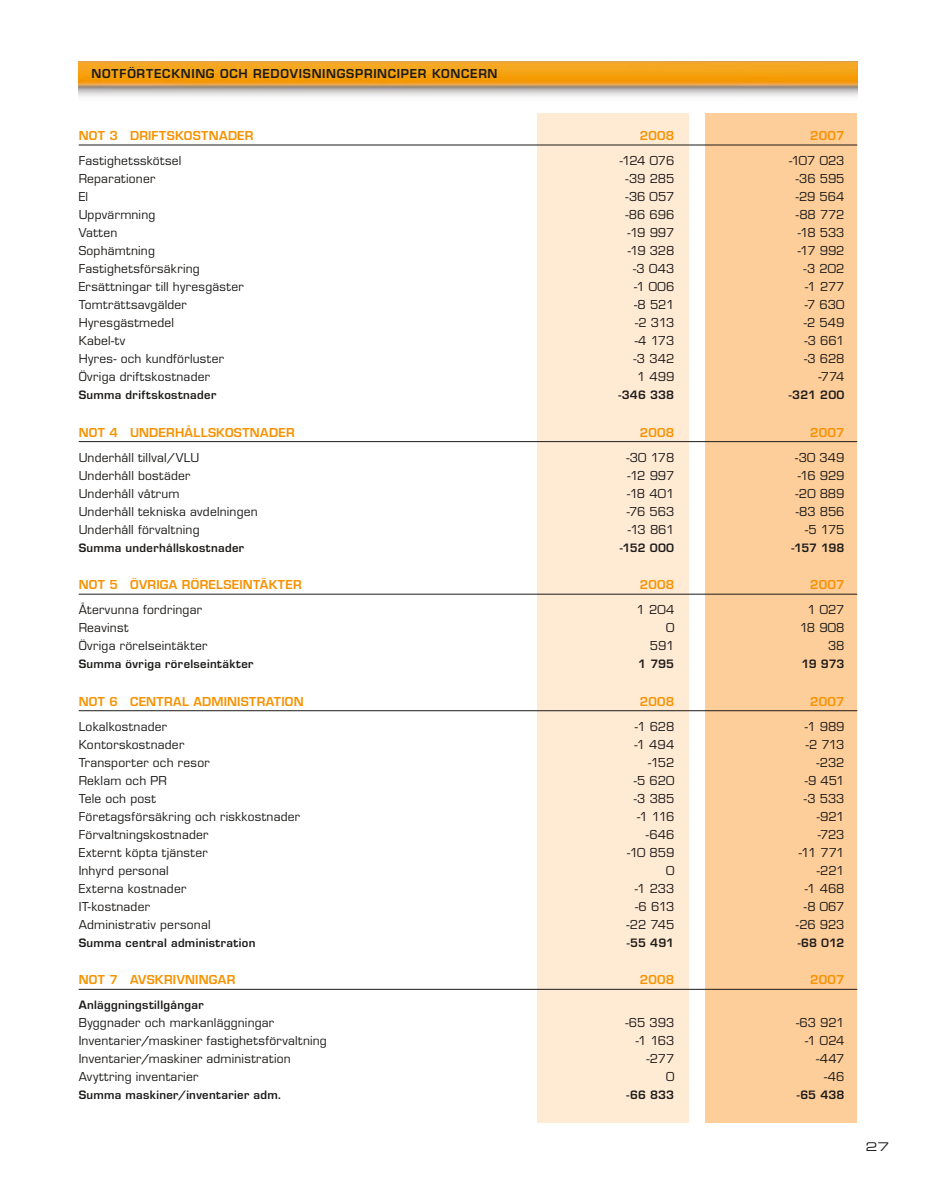
<style>
.page{position:relative;width:936px;height:1191px;background:#fff}
.page>*{position:absolute;margin:0;border:0;box-sizing:border-box;transform-origin:0 0}
.t1{font:12px "Eurostile";letter-spacing:.015em;color:#1d1b19}
.t2{font:600 12px "Eurostile";letter-spacing:.025em;color:#f79200}
.t3{font:600 12px "Eurostile";letter-spacing:.06em;color:#1d1b19}
.t4{font:12px "Eurostile";letter-spacing:.04em;color:#1d1b19}
.t5{font:12px "Eurostile";letter-spacing:.035em;color:#1d1b19}
.t6{font:12px "Eurostile Extended Two";color:#1d1b19}
.t7{font:600 11.25px "Eurostile";letter-spacing:.025em;color:#1d1b19}
</style>
<div class="page">
<div style="left:705px;top:114px;width:152px;height:1009px;background:#fdcd9a"></div>
<div style="left:537px;top:114px;width:152px;height:1009px;background:#ffead4"></div>
<hr style="left:79px;top:145px;width:778px;height:1px;background:#1d1b19">
<hr style="left:79px;top:441px;width:778px;height:1px;background:#1d1b19">
<hr style="left:79px;top:594px;width:778px;height:1px;background:#1d1b19">
<hr style="left:79px;top:710px;width:778px;height:1px;background:#1d1b19">
<hr style="left:79px;top:989px;width:778px;height:1px;background:#1d1b19">
<img style="left:79px;top:61px;width:778px;height:36px">
<p class="t3" style="left:91px;top:66px;width:99px">NOTFÖRTECKNING</p>
<p class="t3" style="left:220px;top:66px;width:43px">OCH REDOVISNINGS</p>
<p class="t3" style="left:355px;top:66px;width:18px">PRIN</p>
<p class="t3" style="left:388px;top:66px;width:92px">CIPER KONCERN</p>
<p class="t2" style="left:79px;top:128px;width:49px">NO T 3 DRI</p>
<p class="t2" style="left:152px;top:128px;width:83px">FTSKOSTNADER</p>
<p class="t2" style="left:639px;top:128px;width:36px">2008</p>
<p class="t2" style="left:810px;top:128px;width:36px">2007</p>
<p class="t1" style="left:79px;top:153px;width:104px">Fastighetsskötsel</p>
<p class="t1" style="left:619px;top:153px;width:56px">-124 076</p>
<p class="t1" style="left:789px;top:153px;width:57px">-107 023</p>
<p class="t1" style="left:79px;top:171px;width:78px">Reparationer</p>
<p class="t1" style="left:625px;top:171px;width:50px">-39 285</p>
<p class="t1" style="left:795px;top:171px;width:50px">-36 595</p>
<p class="t1" style="left:79px;top:189px;width:11px">El</p>
<p class="t1" style="left:625px;top:189px;width:50px">-36 057</p>
<p class="t1" style="left:795px;top:189px;width:50px">-29 564</p>
<p class="t1" style="left:79px;top:207px;width:78px">Uppvärmning</p>
<p class="t1" style="left:625px;top:207px;width:50px">-86 696</p>
<p class="t1" style="left:795px;top:207px;width:50px">-88 772</p>
<p class="t1" style="left:79px;top:225px;width:40px">Vatten</p>
<p class="t1" style="left:627px;top:225px;width:48px">-19 997</p>
<p class="t1" style="left:797px;top:225px;width:48px">-18 533</p>
<p class="t1" style="left:79px;top:243px;width:78px">Sophämtning</p>
<p class="t1" style="left:627px;top:243px;width:48px">-19 328</p>
<p class="t1" style="left:797px;top:243px;width:48px">-17 992</p>
<p class="t1" style="left:79px;top:261px;width:123px">Fastighetsförsäkring</p>
<p class="t1" style="left:633px;top:261px;width:43px">-3 043</p>
<p class="t1" style="left:803px;top:261px;width:42px">-3 202</p>
<p class="t1" style="left:79px;top:279px;width:166px">Ersättningar till hyresgäster</p>
<p class="t1" style="left:634px;top:279px;width:42px">-1 006</p>
<p class="t1" style="left:805px;top:279px;width:41px">-1 277</p>
<p class="t1" style="left:79px;top:297px;width:110px">Tomträttsavgälder</p>
<p class="t1" style="left:634px;top:297px;width:42px">-8 521</p>
<p class="t1" style="left:804px;top:297px;width:41px">-7 630</p>
<p class="t1" style="left:79px;top:315px;width:97px">Hyresgästmedel</p>
<p class="t1" style="left:635px;top:315px;width:41px">-2 313</p>
<p class="t1" style="left:803px;top:315px;width:42px">-2 549</p>
<p class="t1" style="left:79px;top:333px;width:48px">Kabel-tv</p>
<p class="t1" style="left:634px;top:333px;width:41px">-4 173</p>
<p class="t1" style="left:804px;top:333px;width:42px">-3 661</p>
<p class="t1" style="left:79px;top:351px;width:147px">Hyres- och kundförluster</p>
<p class="t1" style="left:633px;top:351px;width:42px">-3 342</p>
<p class="t1" style="left:804px;top:351px;width:42px">-3 628</p>
<p class="t1" style="left:79px;top:369px;width:133px">Övriga driftskostnader</p>
<p class="t1" style="left:637px;top:369px;width:39px">1 499</p>
<p class="t1" style="left:818px;top:369px;width:27px">-774</p>
<p class="t7" style="left:79px;top:388px;width:139px">Summa driftskostnader</p>
<p class="t7" style="left:618px;top:388px;width:57px">-346 338</p>
<p class="t7" style="left:788px;top:388px;width:57px">-321 200</p>
<p class="t2" style="left:79px;top:424px;width:71px">NOT 4 UNDER</p>
<p class="t2" style="left:175px;top:424px;width:101px">HÅLLSKOSTNADER</p>
<p class="t2" style="left:639px;top:424px;width:36px">2008</p>
<p class="t2" style="left:810px;top:424px;width:36px">2007</p>
<p class="t1" style="left:79px;top:450px;width:122px">Underhåll tillval/VLU</p>
<p class="t1" style="left:626px;top:450px;width:49px">-30 178</p>
<p class="t1" style="left:795px;top:450px;width:51px">-30 349</p>
<p class="t1" style="left:79px;top:468px;width:113px">Underhåll bostäder</p>
<p class="t1" style="left:627px;top:468px;width:48px">-12 997</p>
<p class="t1" style="left:797px;top:468px;width:48px">-16 929</p>
<p class="t1" style="left:79px;top:486px;width:102px">Underhåll våtrum</p>
<p class="t1" style="left:627px;top:486px;width:49px">-18 401</p>
<p class="t1" style="left:795px;top:486px;width:50px">-20 889</p>
<p class="t1" style="left:79px;top:504px;width:180px">Underhåll tekniska avdelningen</p>
<p class="t1" style="left:626px;top:504px;width:49px">-76 563</p>
<p class="t1" style="left:795px;top:504px;width:50px">-83 856</p>
<p class="t1" style="left:79px;top:522px;width:122px">Underhåll förvaltning</p>
<p class="t1" style="left:628px;top:522px;width:48px">-13 861</p>
<p class="t1" style="left:805px;top:522px;width:41px">-5 175</p>
<p class="t7" style="left:79px;top:540px;width:167px">Summa underhållskostnader</p>
<p class="t7" style="left:619px;top:540px;width:56px">-152 000</p>
<p class="t7" style="left:791px;top:540px;width:55px">-157 198</p>
<p class="t2" style="left:79px;top:577px;width:49px">NO T 5 ÖVRIG</p>
<p class="t2" style="left:169px;top:577px;width:23px">A RÖRE</p>
<p class="t2" style="left:216px;top:577px;width:16px">LSEIN</p>
<p class="t2" style="left:253px;top:577px;width:38px">TÄKTER</p>
<p class="t2" style="left:639px;top:577px;width:36px">2008</p>
<p class="t2" style="left:810px;top:577px;width:36px">2007</p>
<p class="t1" style="left:79px;top:602px;width:125px">Återvunna fordringar</p>
<p class="t1" style="left:636px;top:602px;width:39px">1 204</p>
<p class="t1" style="left:807px;top:602px;width:39px">1 027</p>
<p class="t1" style="left:79px;top:620px;width:51px">Reavinst</p>
<p class="t1" style="left:666px;top:620px;width:10px">0</p>
<p class="t1" style="left:799px;top:620px;width:46px">18 908</p>
<p class="t1" style="left:79px;top:638px;width:130px">Övriga rörelseintäkter</p>
<p class="t1" style="left:650px;top:638px;width:26px">591</p>
<p class="t1" style="left:828px;top:638px;width:18px">38</p>
<p class="t7" style="left:79px;top:657px;width:176px">Summa övriga rörelseintäkter</p>
<p class="t7" style="left:638px;top:657px;width:37px">1 795</p>
<p class="t7" style="left:801px;top:657px;width:45px">19 973</p>
<p class="t2" style="left:79px;top:693px;width:152px">NOT 6 CENTRAL ADMINIS</p>
<p class="t2" style="left:249px;top:693px;width:38px">TRATION</p>
<p class="t2" style="left:639px;top:693px;width:36px">2008</p>
<p class="t2" style="left:810px;top:693px;width:36px">2007</p>
<p class="t1" style="left:79px;top:719px;width:90px">Lokalkostnader</p>
<p class="t1" style="left:635px;top:719px;width:41px">-1 628</p>
<p class="t1" style="left:804px;top:719px;width:41px">-1 989</p>
<p class="t1" style="left:79px;top:737px;width:107px">Kontorskostnader</p>
<p class="t1" style="left:634px;top:737px;width:41px">-1 494</p>
<p class="t1" style="left:805px;top:737px;width:40px">-2 713</p>
<p class="t1" style="left:79px;top:755px;width:132px">Transporter och resor</p>
<p class="t1" style="left:648px;top:755px;width:28px">-152</p>
<p class="t1" style="left:816px;top:755px;width:29px">-232</p>
<p class="t1" style="left:79px;top:773px;width:84px">Reklam och PR</p>
<p class="t1" style="left:633px;top:773px;width:42px">-5 620</p>
<p class="t1" style="left:804px;top:773px;width:41px">-9 451</p>
<p class="t1" style="left:79px;top:791px;width:79px">Tele och post</p>
<p class="t1" style="left:633px;top:791px;width:42px">-3 385</p>
<p class="t1" style="left:803px;top:791px;width:42px">-3 533</p>
<p class="t1" style="left:79px;top:809px;width:223px">Företagsförsäkring och riskkostnader</p>
<p class="t1" style="left:637px;top:809px;width:39px">-1 116</p>
<p class="t1" style="left:816px;top:809px;width:29px">-921</p>
<p class="t1" style="left:79px;top:827px;width:131px">Förvaltningskostnader</p>
<p class="t1" style="left:646px;top:827px;width:30px">-646</p>
<p class="t1" style="left:817px;top:827px;width:28px">-723</p>
<p class="t4" style="left:79px;top:845px;width:131px">Externt köpta tjänster</p>
<p class="t1" style="left:627px;top:845px;width:48px">-10 859</p>
<p class="t1" style="left:798px;top:845px;width:47px">-11 771</p>
<p class="t1" style="left:79px;top:863px;width:91px">Inhyrd personal</p>
<p class="t1" style="left:666px;top:863px;width:10px">0</p>
<p class="t1" style="left:816px;top:863px;width:29px">-221</p>
<p class="t5" style="left:79px;top:881px;width:109px">Externa kostnader</p>
<p class="t1" style="left:634px;top:881px;width:41px">-1 233</p>
<p class="t1" style="left:804px;top:881px;width:41px">-1 468</p>
<p class="t1" style="left:79px;top:899px;width:73px">IT-kostnader</p>
<p class="t1" style="left:635px;top:899px;width:41px">-6 613</p>
<p class="t1" style="left:803px;top:899px;width:42px">-8 067</p>
<p class="t1" style="left:79px;top:917px;width:133px">Administrativ personal</p>
<p class="t1" style="left:626px;top:917px;width:49px">-22 745</p>
<p class="t1" style="left:796px;top:917px;width:50px">-26 923</p>
<p class="t7" style="left:79px;top:935px;width:178px">Summa central administration</p>
<p class="t7" style="left:626px;top:935px;width:49px">-55 491</p>
<p class="t7" style="left:797px;top:935px;width:48px">-68 012</p>
<p class="t2" style="left:79px;top:972px;width:94px">NOT 7 AVSKRIVNING</p>
<p class="t2" style="left:218px;top:972px;width:13px">AR</p>
<p class="t2" style="left:639px;top:972px;width:36px">2008</p>
<p class="t2" style="left:810px;top:972px;width:36px">2007</p>
<p class="t7" style="left:79px;top:998px;width:126px">Anläggningstillgångar</p>
<p class="t1" style="left:79px;top:1015px;width:197px">Byggnader och markanläggningar</p>
<p class="t1" style="left:625px;top:1015px;width:50px">-65 393</p>
<p class="t1" style="left:796px;top:1015px;width:50px">-63 921</p>
<p class="t1" style="left:79px;top:1033px;width:250px">Inventarier/maskiner fastighetsförvaltning</p>
<p class="t1" style="left:635px;top:1033px;width:40px">-1 163</p>
<p class="t1" style="left:805px;top:1033px;width:41px">-1 024</p>
<p class="t1" style="left:79px;top:1051px;width:213px">Inventarier/maskiner administration</p>
<p class="t1" style="left:646px;top:1051px;width:29px">-277</p>
<p class="t1" style="left:816px;top:1051px;width:30px">-447</p>
<p class="t1" style="left:79px;top:1069px;width:121px">Avyttring inventarier</p>
<p class="t1" style="left:666px;top:1069px;width:10px">0</p>
<p class="t1" style="left:824px;top:1069px;width:22px">-46</p>
<p class="t7" style="left:79px;top:1088px;width:205px">Summa maskiner/inventarier adm.</p>
<p class="t7" style="left:626px;top:1088px;width:49px">-66 833</p>
<p class="t7" style="left:796px;top:1088px;width:49px">-65 438</p>
<p class="t6" style="left:865px;top:1138px;width:25px">27</p>
</div>
